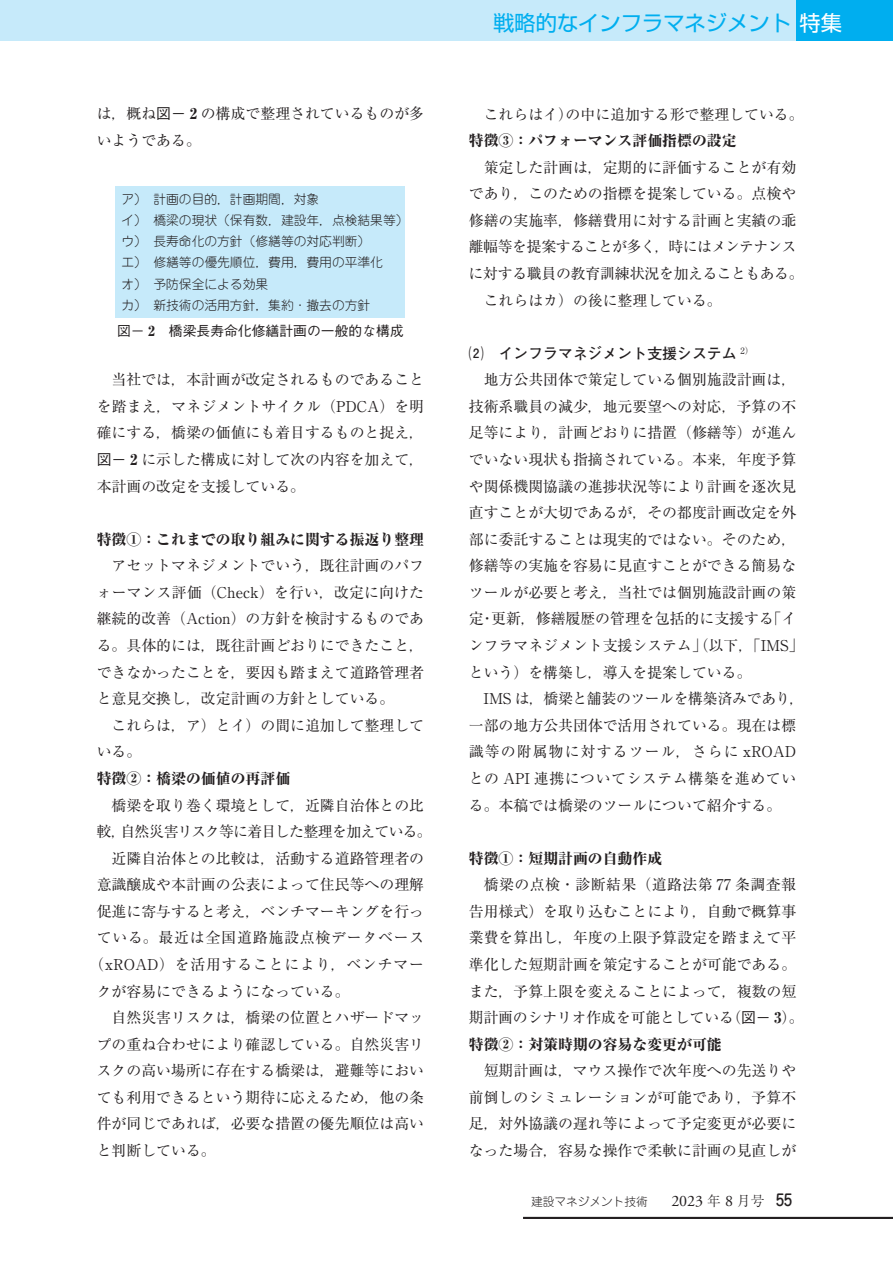
<style>
.page{position:relative;width:893px;height:1263px;background:#fff}
.page>*{position:absolute;margin:0;border:0;box-sizing:border-box;transform-origin:0 0}
.t1{font:21.3px "Shin Go Pr 6 N";color:#00aeef}
.本文_14Q{font:14.85px/26.5px "Ryumin Pr 6 N";color:#231f20}
.本文_字下なし{font:800 14.85px "Ryumin Pr 6 N";color:#231f20}
.本文_14Q-2{font:14.85px/26.5px "Ryumin Pr 6 N";letter-spacing:-.02em;color:#231f20;text-align:center}
.本文_14Q-3{font:14.85px "Ryumin Pr 6 N";letter-spacing:.055em;color:#231f20}
.小見出し__など_前アキ{font:800 14.85px "Ryumin Pr 6 N";color:#231f20}
.中見出し__1___太ゴ_前アキ{font:700 14.85px "Futo Go B101 Pr 6 N";color:#231f20}
.キャプション{font:500 13.8px "Gothic BBB Pr 6 N";color:#231f20}
.注_送り20H{font:300 12.75px "Jun 101 Pro";color:#231f20}
.t2{font:300 11.7px "Jun 101 Pro";color:#231f20}
.s1{font-family:"Gothic BBB Pr 6 N";font-weight:500}
.s2{font-weight:800}
.s3{font-family:"Ryumin Pr 6 N";font-weight:800}
.s4{color:#fff}
.s5{font-family:"Adobe Garamond Pro";font-weight:400;font-size:15.9px}
.s6{font-family:"Ryumin Pr 6 N";font-size:13.8px}
.s7{font-family:"Jun 34 Pro";font-weight:500;font-size:15.9px}
</style>
<div class="page">
<div style="left:795px;top:0;width:98px;height:40px;background:#00aeef"></div>
<div style="left:0;top:0;width:795px;height:40px;background:#c6eafa"></div>
<div style="left:116px;top:186px;width:289px;height:132px;background:#c6eafa"></div>
<hr style="left:523px;top:1217px;width:370px;height:2px;background:#231f20">
<p class="本文_14Q" style="left:97px;top:100px;width:329px">は，概ね<span class="s1">図－</span> <span class="s2">2</span> の構成で整理されているものが多いようである。</p>
<p class="注_送り20H" style="left:122px;top:189px;width:199px">ア）　計画の目的，計画期間，対象</p>
<p class="注_送り20H" style="left:122px;top:210px;width:289px">イ）　橋梁の現状（保有数，建設年，点検結果等）</p>
<p class="注_送り20H" style="left:122px;top:231px;width:250px">ウ）　長寿命化の方針（修繕等の対応判断）</p>
<p class="注_送り20H" style="left:122px;top:252px;width:263px">エ）　修繕等の優先順位，費用，費用の平準化</p>
<p class="注_送り20H" style="left:122px;top:274px;width:148px">オ）　予防保全による効果</p>
<p class="注_送り20H" style="left:122px;top:295px;width:250px">カ）　新技術の活用方針，集約・撤去の方針</p>
<p class="キャプション" style="left:117px;top:320px;width:288px">図－ <span class="s3">2</span>　橋梁長寿命化修繕計画の一般的な構成</p>
<p class="本文_14Q" style="left:97px;top:366px;width:329px;text-align:justify;text-indent:15px">当社では，本計画が改定されるものであることを踏まえ，マネジメントサイクル（PDCA）を明確にする，橋梁の価値にも着目するものと捉え，<span class="s1">図－</span> <span class="s2">2</span> に示した構成に対して次の内容を加えて，本計画の改定を支援している。</p>
<p class="小見出し__など_前アキ" style="left:97px;top:527px;width:329px">特徴①：これまでの取り組みに関する振返り整理</p>
<p class="本文_14Q" style="left:97px;top:552px;width:329px;text-align:justify;text-indent:15px">アセットマネジメントでいう，既往計画のパフォーマンス評価（Check）を行い，改定に向けた継続的改善（Action）の方針を検討するものである。具体的には，既往計画どおりにできたこと，できなかったことを，要因も踏まえて道路管理者と意見交換し，改定計画の方針としている。</p>
<p class="本文_14Q" style="left:97px;top:711px;width:329px;text-indent:15px">これらは，ア）とイ）の間に追加して整理している。</p>
<p class="本文_字下なし" style="left:97px;top:767px;width:195px">特徴②：橋梁の価値の再評価</p>
<p class="本文_14Q-2" style="left:97px;top:791px;width:336px">橋梁を取り巻く環境として，近隣自治体との比<br>較，自然災害リスク等に着目した整理を加えている。</p>
<p class="本文_14Q" style="left:112px;top:844px;width:314px">近隣自治体との比較は，活動する道路管理者の</p>
<p class="本文_14Q" style="left:97px;top:871px;width:329px">意識醸成や本計画の公表によって住民等への理解</p>
<p class="本文_14Q" style="left:97px;top:897px;width:329px">促進に寄与すると考え，ベンチマーキングを行っ</p>
<p class="本文_14Q-3" style="left:97px;top:926px;width:329px">ている。最近は全国道路施設点検データベース</p>
<p class="本文_14Q-3" style="left:89px;top:953px;width:336px">（xROAD）を活用することにより，ベンチマー</p>
<p class="本文_14Q" style="left:97px;top:977px;width:254px">クが容易にできるようになっている。</p>
<p class="本文_14Q" style="left:97px;top:1003px;width:329px;text-align:justify;text-indent:15px">自然災害リスクは，橋梁の位置とハザードマップの重ね合わせにより確認している。自然災害リスクの高い場所に存在する橋梁は，避難等においても利用できるという期待に応えるため，他の条件が同じであれば，必要な措置の優先順位は高いと判断している。</p>
<h1 class="t1" style="left:493px;top:6px;width:350px">戦略的なインフラマネジメント<span class="s4">特集</span></h1>
<p class="本文_14Q" style="left:484px;top:100px;width:321px">これらはイ）の中に追加する形で整理している。</p>
<p class="本文_字下なし" style="left:469px;top:129px;width:269px">特徴③：パフォーマンス評価指標の設定</p>
<p class="本文_14Q" style="left:469px;top:153px;width:336px;text-align:center">策定した計画は，定期的に評価することが有効<br>であり，このための指標を提案している。点検や修繕の実施率，修繕費用に対する計画と実績の乖離幅等を提案することが多く，時にはメンテナンスに対する職員の教育訓練状況を加えることもある。</p>
<p class="本文_14Q" style="left:484px;top:286px;width:240px">これらはカ）の後に整理している。</p>
<p class="中見出し__1___太ゴ_前アキ" style="left:469px;top:341px;width:286px">⑵　インフラマネジメント支援システム <sup>2）</sup></p>
<p class="本文_14Q" style="left:469px;top:366px;width:336px;text-indent:15px">地方公共団体で策定している個別施設計画は，技術系職員の減少，地元要望への対応，予算の不足等により，計画どおりに措置（修繕等）が進んでいない現状も指摘されている。本来，年度予算や関係機関協議の進捗状況等により計画を逐次見直すことが大切であるが，その都度計画改定を外部に委託することは現実的ではない。そのため，修繕等の実施を容易に見直すことができる簡易なツールが必要と考え，当社では個別施設計画の策定・更新，修繕履歴の管理を包括的に支援する「インフラマネジメント支援システム」（以下，「IMS」という）を構築し，導入を提案している。</p>
<p class="本文_14Q" style="left:469px;top:684px;width:337px;text-indent:15px">IMS は，橋梁と舗装のツールを構築済みであり，一部の地方公共団体で活用されている。現在は標識等の附属物に対するツール，さらに xROADとの API 連携についてシステム構築を進めている。本稿では橋梁のツールについて紹介する。</p>
<p class="小見出し__など_前アキ" style="left:469px;top:846px;width:195px">特徴①：短期計画の自動作成</p>
<p class="本文_14Q" style="left:469px;top:871px;width:336px;text-align:center">橋梁の点検・診断結果（道路法第 77 条調査報<br>告用様式）を取り込むことにより，自動で概算事業費を算出し，年度の上限予算設定を踏まえて平準化した短期計画を策定することが可能である。また，予算上限を変えることによって，複数の短期計画のシナリオ作成を可能としている（<span class="s1">図－</span> <span class="s2">3</span>）。</p>
<p class="本文_字下なし" style="left:469px;top:1032px;width:254px">特徴②：対策時期の容易な変更が可能</p>
<p class="本文_14Q" style="left:469px;top:1057px;width:329px;text-align:justify;text-indent:15px">短期計画は，マウス操作で次年度への先送りや前倒しのシミュレーションが可能であり，予算不足，対外協議の遅れ等によって予定変更が必要になった場合，容易な操作で柔軟に計画の見直しが</p>
<p class="t2" style="left:531px;top:1192px;width:262px">建設マネジメント技術　　<span class="s5">2023</span> <span class="s6">年</span> <span class="s5">8</span> <span class="s6">月号</span> <span class="s7">55</span></p>
</div>
